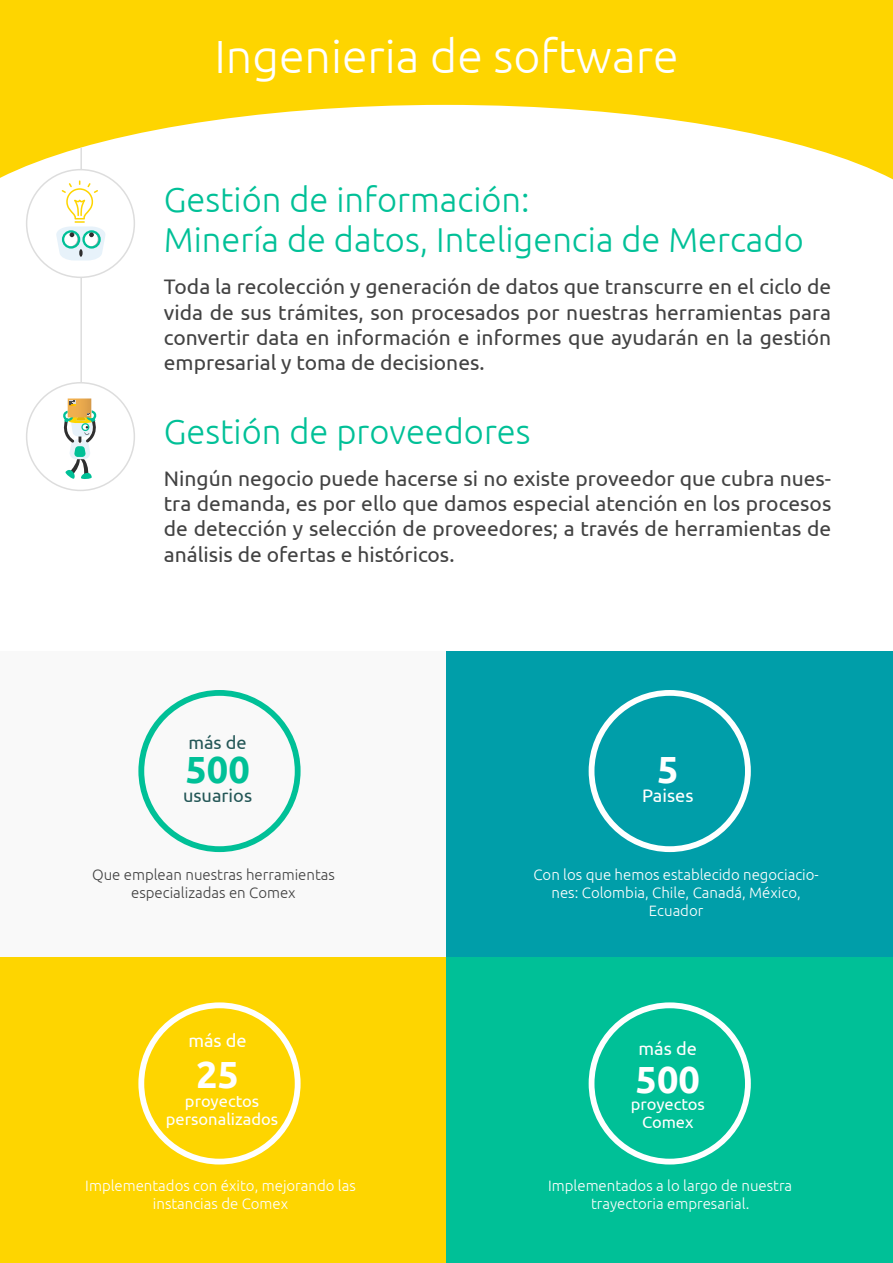
<style>
.page{position:relative;width:893px;height:1263px;background:#fff}
.page>*{position:absolute;margin:0;border:0;box-sizing:border-box;transform-origin:0 0}
.t1{font:300 46.5px "Ubuntu";color:#fff}
.t2{font:700 37.8px "Ubuntu";color:#fff}
.t3{font:700 37.8px "Ubuntu";color:#00c097}
.t4{font:300 34.5px/40.5px "Ubuntu";color:#00c097}
.t5{font:21px/25.2px "Ubuntu";color:#424242;text-align:justify}
.t6{font:18.15px "Ubuntu";color:#fff}
.t7{font:18.15px "Ubuntu";color:#245757}
.t8{font:16.5px/18px "Ubuntu";color:#fff;text-align:center}
.t9{font:300 15px/18px "Ubuntu";color:#fff;text-align:center}
.t10{font:300 15px/18px "Ubuntu";color:#424242;text-align:center}
</style>
<div class="page">
<svg style="left:0;top:0;width:892px;height:179px;fill:#fed500"></svg>
<hr style="left:80px;top:148px;width:2px;height:322px;background:#ddd">
<div style="left:27px;top:170px;width:107px;height:107px;background:#fff;border-radius:50%"></div>
<div style="left:26px;top:169px;width:109px;height:109px;border:2px solid #ddd;border-radius:50%"></div>
<svg style="left:56px;top:180px;width:50px;height:81px"></svg>
<div style="left:27px;top:383px;width:107px;height:107px;background:#fff;border-radius:50%"></div>
<div style="left:26px;top:382px;width:109px;height:109px;border:2px solid #ddd;border-radius:50%"></div>
<svg style="left:63px;top:399px;width:34px;height:80px"></svg>
<div style="left:0;top:651px;width:446px;height:306px;background:#f9f9f9"></div>
<svg style="left:138px;top:690px;width:162px;height:162px"></svg>
<div style="left:446px;top:651px;width:446px;height:306px;background:#009ea9"></div>
<div style="left:0;top:957px;width:446px;height:306px;background:#fed500"></div>
<div style="left:446px;top:957px;width:446px;height:306px;background:#00c097"></div>
<svg style="left:588px;top:690px;width:162px;height:162px"></svg>
<svg style="left:588px;top:1002px;width:162px;height:163px"></svg>
<svg style="left:138px;top:1002px;width:162px;height:163px"></svg>
<h1 class="t1" style="left:214px;top:29px;width:465px">Ingenieria de software</h1>
<h3 class="t4" style="left:164px;top:179px;width:641px">Gestión de información:<br>Minería de datos, Inteligencia de Mercado</h3>
<p class="t5" style="left:164px;top:274px;width:669px">Toda la recolección y generación de datos que transcurre en el ciclo de vida de sus trámites, son procesados por nuestras herramientas para convertir data en información e informes que ayudarán en la gestión empresarial y toma de decisiones.</p>
<h3 class="t4" style="left:164px;top:411px;width:368px">Gestión de proveedores</h3>
<p class="t5" style="left:164px;top:465px;width:669px">Ningún negocio puede hacerse si no existe proveedor que cubra nues&shy;tra demanda, es por ello que damos especial atención en los procesos de detección y selección de proveedores; a través de herramientas de análisis de ofertas e históricos.</p>
<p class="t7" style="left:188px;top:731px;width:60px">más de</p>
<h2 class="t3" style="left:185px;top:747px;width:66px">500</h2>
<p class="t7" style="left:183px;top:784px;width:71px">usuarios</p>
<p class="t10" style="left:92px;top:865px;width:244px">Que emplean nuestras herramientas especializadas en Comex</p>
<p class="t6" style="left:188px;top:1030px;width:60px">más de</p>
<h2 class="t2" style="left:196px;top:1052px;width:44px">25</h2>
<p class="t8" style="left:166px;top:1091px;width:114px">proyectos personalizados</p>
<h2 class="t2" style="left:657px;top:747px;width:23px">5</h2>
<p class="t6" style="left:642px;top:784px;width:53px">Paises</p>
<p class="t9" style="left:533px;top:865px;width:287px">Con los que hemos establecido negociacio&shy;nes: Colombia, Chile, Canadá, México,<br>Ecuador</p>
<p class="t6" style="left:638px;top:1038px;width:60px">más de</p>
<h2 class="t2" style="left:635px;top:1056px;width:66px">500</h2>
<p class="t8" style="left:630px;top:1094px;width:76px">proyectos<br>Comex</p>
<p class="t9" style="left:85px;top:1176px;width:272px">Implementados con éxito, mejorando las instancias de Comex</p>
<p class="t9" style="left:548px;top:1176px;width:245px">Implementados a lo largo de nuestra trayectoria empresarial.</p>
</div>
